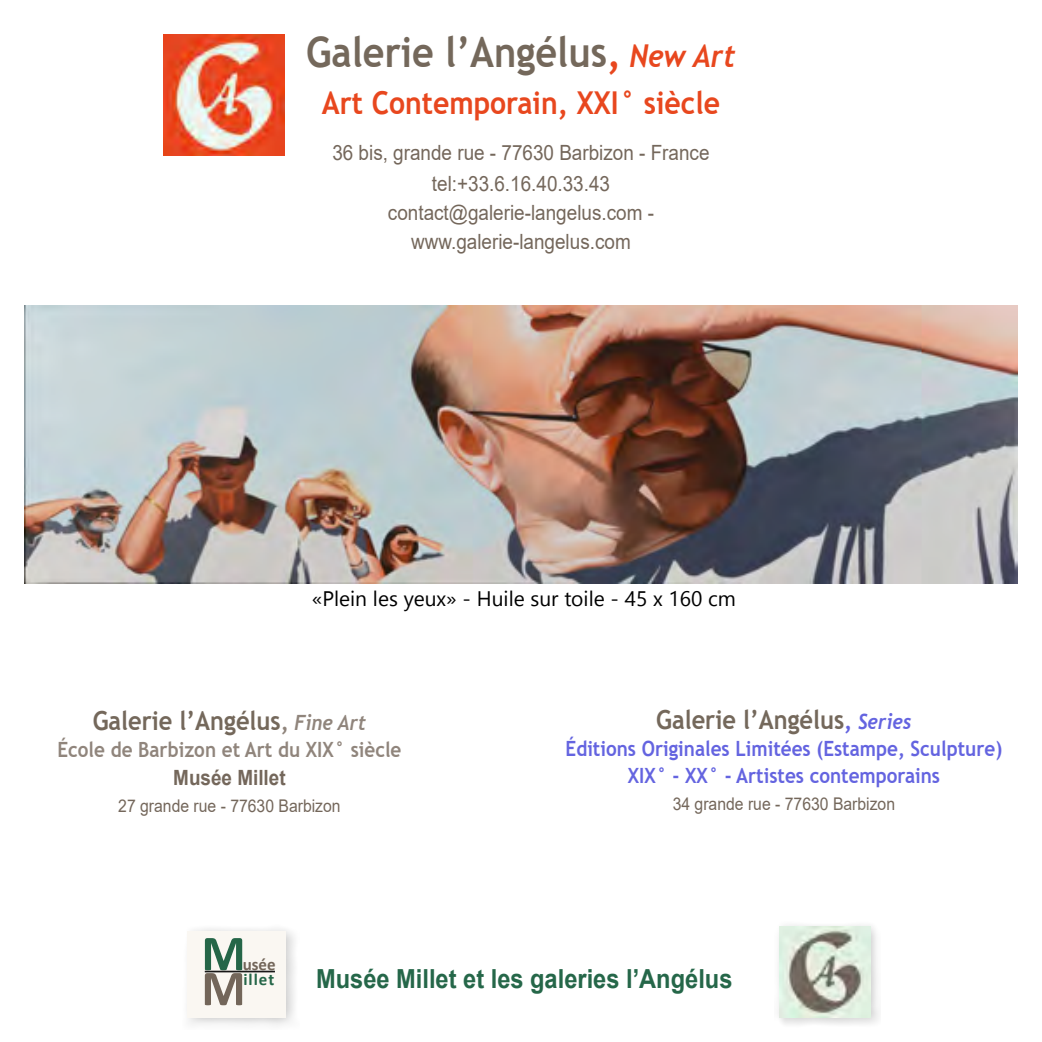
<style>
.page{position:relative;width:1042px;height:1042px;background:#fff}
.page>*{position:absolute;margin:0;border:0;box-sizing:border-box;transform-origin:0 0}
.t1{font:700 50.57px "Calibri";color:#256648}
.t2{font:700 50.57px "Calibri";color:#73665a}
.t3{font:700 42px "Trebuchet MS";color:#74685b;scale:.9 1}
.t4{font:700 31.5px "Trebuchet MS";color:#e8471e;scale:.9 1}
.t5{font:700 26.25px "Trebuchet MS";color:#74685b;scale:.9 1}
.t6{font:700 26.25px "Arial";color:#256749;scale:.9 1}
.t7{font:21px/29.4px "Arial";color:#74675b;text-align:center;scale:.9 1}
.t8{font:700 21px/27.1px "Trebuchet MS";color:#6464e0;text-align:center;scale:.9 1}
.t9{font:21px "Nirmala UI";color:#000}
.t10{font:700 21px "Trebuchet MS";color:#90857c;scale:.9 1}
.t11{font:700 21px "Arial";color:#74675b;scale:.9 1}
.t12{font:17.5px "Arial";color:#74675b;scale:.9 1}
.t13{font:700 16.97px "Calibri";letter-spacing:.06em;color:#256648}
.t14{font:700 16.97px "Calibri";color:#73665a}
.s1{color:#e8471e}
.s2{font-family:"Trebuchet";font-style:italic;font-size:31.5px;color:#e8471e}
.s3{font-size:24.5px;color:#90857c}
.s4{font-family:"Trebuchet";font-style:italic;font-size:21px;color:#90857c}
.s5{font-size:24.5px;color:#6464e0}
.s6{font-family:"Trebuchet";font-style:italic;font-size:21px;color:#6464e0}
</style>
<div class="page">
<img style="left:25px;top:305px;width:992px;height:279px">
<img style="left:164px;top:35px;width:120px;height:120px">
<div style="left:182px;top:924px;width:117px;height:105px;background:#000;opacity:.2"></div>
<div style="left:188px;top:931px;width:98px;height:86px;background:#faf7f2"></div>
<hr style="left:205px;top:971px;width:70px;height:1px;background:#000">
<div style="left:774px;top:921px;width:107px;height:107px;background:#000;opacity:.2"></div>
<img style="left:779px;top:926px;width:91px;height:91px">
<h2 class="t3" style="left:306px;top:26px;width:479px">Galerie l’Angélus<span class="s1">,</span> <span class="s2">New Art</span></h2>
<h3 class="t4" style="left:322px;top:83px;width:444px">Art Contemporain, XXI° siècle</h3>
<p class="t7" style="left:332px;top:138px;width:421px">36 bis, grande rue - 77630 Barbizon - France tel:+33.6.16.40.33.43 contact@galerie-langelus.com - www.galerie-langelus.com</p>
<p class="t9" style="left:312px;top:581px;width:426px">«Plein les yeux» - Huile sur toile - 45 x 160 cm</p>
<p class="t5" style="left:93px;top:704px;width:305px">Galerie l’Angélus<span class="s3">,</span> <span class="s4">Fine Art</span></p>
<p class="t10" style="left:57px;top:737px;width:384px">École de Barbizon et Art du XIX° siècle</p>
<p class="t11" style="left:173px;top:762px;width:126px">Musée Millet</p>
<p class="t12" style="left:118px;top:793px;width:249px">27 grande rue - 77630 Barbizon</p>
<p class="t5" style="left:656px;top:703px;width:285px">Galerie l’Angélus<span class="s5">,</span> <span class="s6">Series</span></p>
<p class="t8" style="left:565px;top:735px;width:487px">Éditions Originales Limitées (Estampe, Sculpture)<br>XIX° - XX° - Artistes contemporains</p>
<p class="t12" style="left:673px;top:792px;width:249px">34 grande rue - 77630 Barbizon</p>
<h1 class="t1" style="left:201px;top:917px;width:46px">M</h1>
<p class="t14" style="left:243px;top:952px;width:34px">usée</p>
<h1 class="t2" style="left:201px;top:952px;width:46px">M</h1>
<p class="t13" style="left:243px;top:967px;width:32px">illet</p>
<p class="t6" style="left:316px;top:960px;width:464px">Musée Millet et les galeries l’Angélus</p>
</div>
